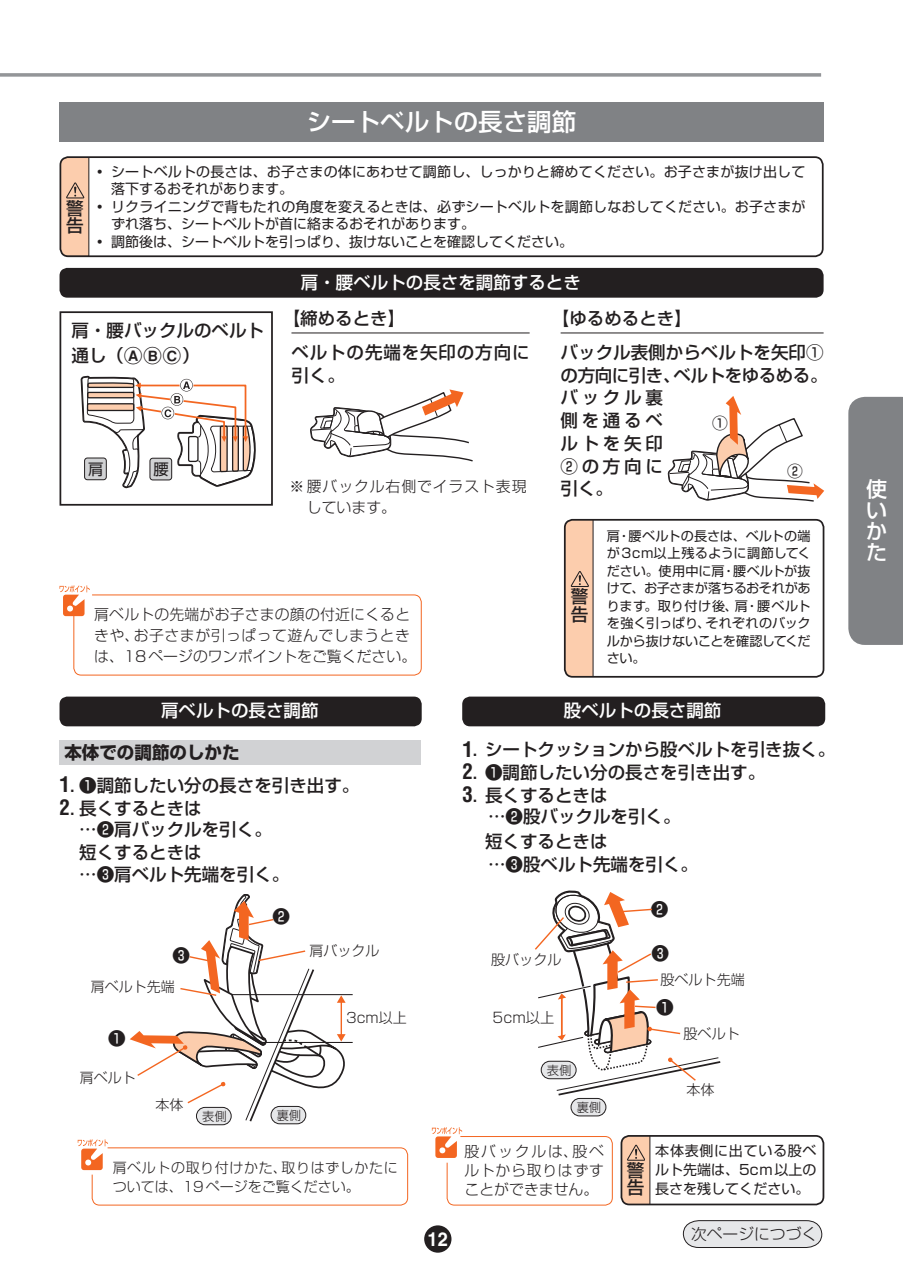
<style>
.page{position:relative;width:903px;height:1275px;background:#fff}
.page>*{position:absolute;margin:0;border:0;box-sizing:border-box;transform-origin:0 0}
.t1{font:500 24.5px "Shin Go Pro";color:#fff}
.t2{font:500 21px/21px "Shin Go Pro";color:#fff;text-align:justify}
.t3{font:700 19.25px "Helvetica LT Std";color:#fff;scale:.95 1}
.t4{font:500 17.68px "Shin Go Pro";color:#231f20}
.t5{font:500 17.5px/22.8px "Shin Go Pro";color:#231f20}
.t6{font:500 17.5px "Shin Go Pro";color:#fff}
.t7{font:500 17.5px/22.8px "Shin Go Pro";letter-spacing:.05em;color:#231f20}
.t8{font:700 17.5px "Shin Go Pro";color:#231f20}
.t9{font:300 15.75px "Shin Go Pro";color:#231f20}
.t10{font:500 15.75px "Shin Go Pro";color:#231f20}
.t11{font:15.4px "Shin Go Pro";color:#231f20}
.t12{font:300 14.88px/19.2px "Shin Go Pro";letter-spacing:.01em;color:#231f20;text-align:justify}
.t13{font:300 14.88px/21px "Shin Go Pro";letter-spacing:.06em;color:#231f20}
.t14{font:300 14.35px "Shin Go Pro";color:#231f20}
.t15{font:300 14.17px "Shin Go Pro";color:#231f20}
.t16{font:14px/19.2px "Shin Go Pro";letter-spacing:.015em;color:#231f20;text-align:justify}
.t17{font:300 14px/19.2px "Shin Go Pro";letter-spacing:.045em;color:#231f20}
.t18{font:300 14px "Shin Go Pro";color:#231f20}
.t19{font:13.12px/17.5px "Shin Go Pro";letter-spacing:-.01em;color:#231f20;text-align:justify}
.t20{font:300 12.25px "Shin Go Pro";color:#231f20}
.s1{font-weight:700}
.s2{font-family:"Circl Posi A";font-weight:400}
.s3{font-family:"Helvetica LT Std";font-weight:700;font-stretch:condensed;font-size:21px}
</style>
<div class="page">
<div style="left:848px;top:397px;width:55px;height:248px;background:#808285"></div>
<svg style="left:0;top:73px;width:821px;height:4px;background:#a0a2a4"></svg>
<svg style="left:683px;top:1220px;width:139px;height:28px;background:#d7d8da"></svg>
<div style="left:60px;top:157px;width:29px;height:99px;background:#fccdad"></div>
<div style="left:60px;top:156px;width:763px;height:101px;border:2px solid #231f20;border-radius:8px"></div>
<div style="left:60px;top:102px;width:763px;height:39px;background:#808285"></div>
<svg style="left:66px;top:182px;width:18px;height:16px"></svg>
<div style="left:60px;top:311px;width:213px;height:195px;border:2px solid #231f20"></div>
<div style="left:564px;top:519px;width:260px;height:159px;border:2px solid #231f20;border-radius:8px"></div>
<div style="left:60px;top:268px;width:763px;height:30px;background:#231f20;border-radius:8px"></div>
<svg style="left:81px;top:376px;width:175px;height:112px"></svg>
<svg style="left:310px;top:389px;width:163px;height:72px"></svg>
<hr style="left:291px;top:332px;width:239px;height:1px;background:#231f20">
<hr style="left:561px;top:332px;width:262px;height:1px;background:#231f20">
<svg style="left:565px;top:520px;width:28px;height:157px;background:#edc1a3"></svg>
<svg style="left:668px;top:396px;width:156px;height:106px"></svg>
<div style="left:60px;top:697px;width:362px;height:29px;background:#231f20;border-radius:8px"></div>
<div style="left:571px;top:1098px;width:35px;height:18px;background:#e6e7e9;border-radius:9px"></div>
<div style="left:570px;top:1098px;width:36px;height:18px;border:1px solid #231f20;border-radius:9px"></div>
<svg style="left:535px;top:890px;width:186px;height:206px"></svg>
<div style="left:621px;top:1136px;width:29px;height:68px;background:#fccdad"></div>
<div style="left:620px;top:1135px;width:204px;height:70px;border:2px solid #231f20;border-radius:8px"></div>
<div style="left:462px;top:697px;width:363px;height:29px;background:#231f20;border-radius:8px"></div>
<div style="left:60px;top:740px;width:361px;height:25px;background:#d1d2d4"></div>
<hr style="left:232px;top:994px;width:121px;height:1px;background:#231f20">
<hr style="left:261px;top:1042px;width:92px;height:1px;background:#231f20">
<svg style="left:130px;top:894px;width:216px;height:229px"></svg>
<div style="left:271px;top:1106px;width:35px;height:18px;background:#e6e7e9;border-radius:9px"></div>
<div style="left:271px;top:1106px;width:35px;height:18px;border:1px solid #231f20;border-radius:9px"></div>
<div style="left:196px;top:1107px;width:35px;height:18px;background:#e6e7e9;border-radius:9px"></div>
<div style="left:196px;top:1107px;width:36px;height:18px;border:1px solid #231f20;border-radius:9px"></div>
<svg style="left:432px;top:1127px;width:181px;height:79px"></svg>
<svg style="left:78px;top:1139px;width:330px;height:67px"></svg>
<svg style="left:627px;top:1145px;width:18px;height:16px"></svg>
<svg style="left:60px;top:585px;width:362px;height:91px"></svg>
<div style="left:424px;top:1225px;width:27px;height:28px;background:#231f20;border-radius:50%"></div>
<p class="t5" style="left:66px;top:197px;width:19px;line-height:17.5px">警告</p>
<h1 class="t1" style="left:307px;top:101px;width:271px">シートベルトの長さ調節</h1>
<p class="t16" style="left:93px;top:160px;width:714px"><span class="s1">・</span>シートベルトの長さは、お子さまの体にあわせて調節し、しっかりと締めてください。お子さまが抜け出して</p>
<p class="t16" style="left:111px;top:178px;width:183px">落下するおそれがあります。</p>
<p class="t16" style="left:93px;top:195px;width:714px"><span class="s1">・</span>リクライニングで背もたれの角度を変えるときは、必ずシートベルトを調節しなおしてください。お子さまが</p>
<p class="t16" style="left:111px;top:213px;width:365px">ずれ落ち、シートベルトが首に絡まるおそれがあります。</p>
<p class="t16" style="left:93px;top:230px;width:482px"><span class="s1">・</span>調節後は、シートベルトを引っぱり、抜けないことを確認してください。</p>
<p class="t6" style="left:301px;top:268px;width:281px">肩・腰ベルトの長さを調節するとき</p>
<p class="t5" style="left:72px;top:316px;width:194px;line-height:24.5px">肩・腰バックルのベルト通し（<span class="s2">ABC</span>）</p>
<p class="t11" style="left:88px;top:456px;width:17px">肩</p>
<p class="t11" style="left:154px;top:456px;width:17px">腰</p>
<p class="t5" style="left:283px;top:305px;width:124px">【締めるとき】</p>
<p class="t5" style="left:552px;top:305px;width:141px">【ゆるめるとき】</p>
<p class="t7" style="left:291px;top:339px;width:240px">ベルトの先端を矢印の方向に引く。</p>
<p class="t13" style="left:307px;top:474px;width:221px;text-indent:-17px">※ 腰バックル右側でイラスト表現しています。</p>
<p class="t5" style="left:561px;top:339px;width:268px">バックル表側からベルトを矢印①の方向に引き、ベルトをゆるめる。バックル裏<br>側を通るベ<br>ルトを矢印<br>②の方向に<br>引く。</p>
<p class="t10" style="left:712px;top:410px;width:17px">①</p>
<p class="t10" style="left:787px;top:458px;width:17px">②</p>
<p class="t12" style="left:94px;top:602px;width:323px;line-height:21px;text-align:left">肩ベルトの先端がお子さまの顔の付近にくるときや、お子さまが引っぱって遊んでしまうときは、18ページのワンポイントをご覧ください。</p>
<p class="t6" style="left:161px;top:696px;width:159px">肩ベルトの長さ調節</p>
<p class="t8" style="left:64px;top:739px;width:176px">本体での調節のしかた</p>
<p class="t5" style="left:60px;top:772px;width:301px"><span class="s3">1</span>. ❶調節したい分の長さを引き出す。</p>
<p class="t5" style="left:79px;top:796px;width:194px;line-height:21px;text-indent:-20px"><span class="s3">2</span>. 長くするときは<br>…❷肩バックルを引く。</p>
<p class="t5" style="left:79px;top:838px;width:211px">短くするときは<br>…❸肩ベルト先端を引く。</p>
<p class="t5" style="left:173px;top:942px;width:19px">❸</p>
<p class="t18" style="left:91px;top:975px;width:86px">肩ベルト先端</p>
<p class="t5" style="left:108px;top:1025px;width:19px">❶</p>
<p class="t18" style="left:80px;top:1067px;width:57px">肩ベルト</p>
<p class="t18" style="left:156px;top:1093px;width:29px">本体</p>
<p class="t5" style="left:272px;top:902px;width:19px">❷</p>
<p class="t18" style="left:309px;top:939px;width:71px">肩バックル</p>
<p class="t18" style="left:346px;top:1006px;width:62px">3cm以上</p>
<p class="t20" style="left:202px;top:1106px;width:26px">表側</p>
<p class="t20" style="left:277px;top:1105px;width:26px">裏側</p>
<p class="t5" style="left:571px;top:586px;width:19px;line-height:17.5px">警告</p>
<p class="t19" style="left:607px;top:525px;width:205px">肩・腰ベルトの長さは、ベルトの端が３cm以上残るように調節してください。使用中に肩・腰ベルトが抜けて、お子さまが落ちるおそれがあります。取り付け後、肩・腰ベルトを強く引っぱり、それぞれのバックルから抜けないことを確認してください。</p>
<p class="t6" style="left:564px;top:696px;width:159px">股ベルトの長さ調節</p>
<p class="t5" style="left:462px;top:736px;width:374px"><span class="s3">1</span>. シートクッションから股ベルトを引き抜く。</p>
<p class="t5" style="left:462px;top:759px;width:304px"><span class="s3">2</span>. ❶調節したい分の長さを引き出す。</p>
<p class="t5" style="left:488px;top:783px;width:194px;line-height:21px;text-indent:-26px"><span class="s3">3</span>. 長くするときは<br>…❷股バックルを引く。</p>
<p class="t5" style="left:485px;top:828px;width:214px">短くするときは<br>…❸股ベルト先端を引く。</p>
<p class="t15" style="left:491px;top:948px;width:72px">股バックル</p>
<p class="t14" style="left:492px;top:1006px;width:63px">5cm以上</p>
<p class="t20" style="left:547px;top:1060px;width:26px">表側</p>
<p class="t20" style="left:577px;top:1097px;width:26px">裏側</p>
<p class="t4" style="left:651px;top:895px;width:19px">❷</p>
<p class="t4" style="left:651px;top:939px;width:19px">❸</p>
<p class="t4" style="left:656px;top:993px;width:19px">❶</p>
<p class="t15" style="left:660px;top:968px;width:86px">股ベルト先端</p>
<p class="t15" style="left:683px;top:1022px;width:58px">股ベルト</p>
<p class="t15" style="left:686px;top:1078px;width:30px">本体</p>
<p class="t12" style="left:464px;top:1139px;width:141px">股バックルは、股ベルトから取りはずすことができません。</p>
<p class="t17" style="left:113px;top:1156px;width:286px">肩ベルトの取り付けかた、取りはずしかたについては、19ページをご覧ください。</p>
<p class="t5" style="left:627px;top:1159px;width:19px;line-height:17.5px">警告</p>
<p class="t16" style="left:655px;top:1139px;width:163px">本体表側に出ている股ベルト先端は、5cm以上の長さを残してください。</p>
<p class="t3" style="left:428px;top:1227px;width:11px">12</p>
<p class="t9" style="left:691px;top:1221px;width:127px">次ページにつづく</p>
<p class="t2" style="left:866px;top:476px;width:22px">使いかた</p>
</div>
